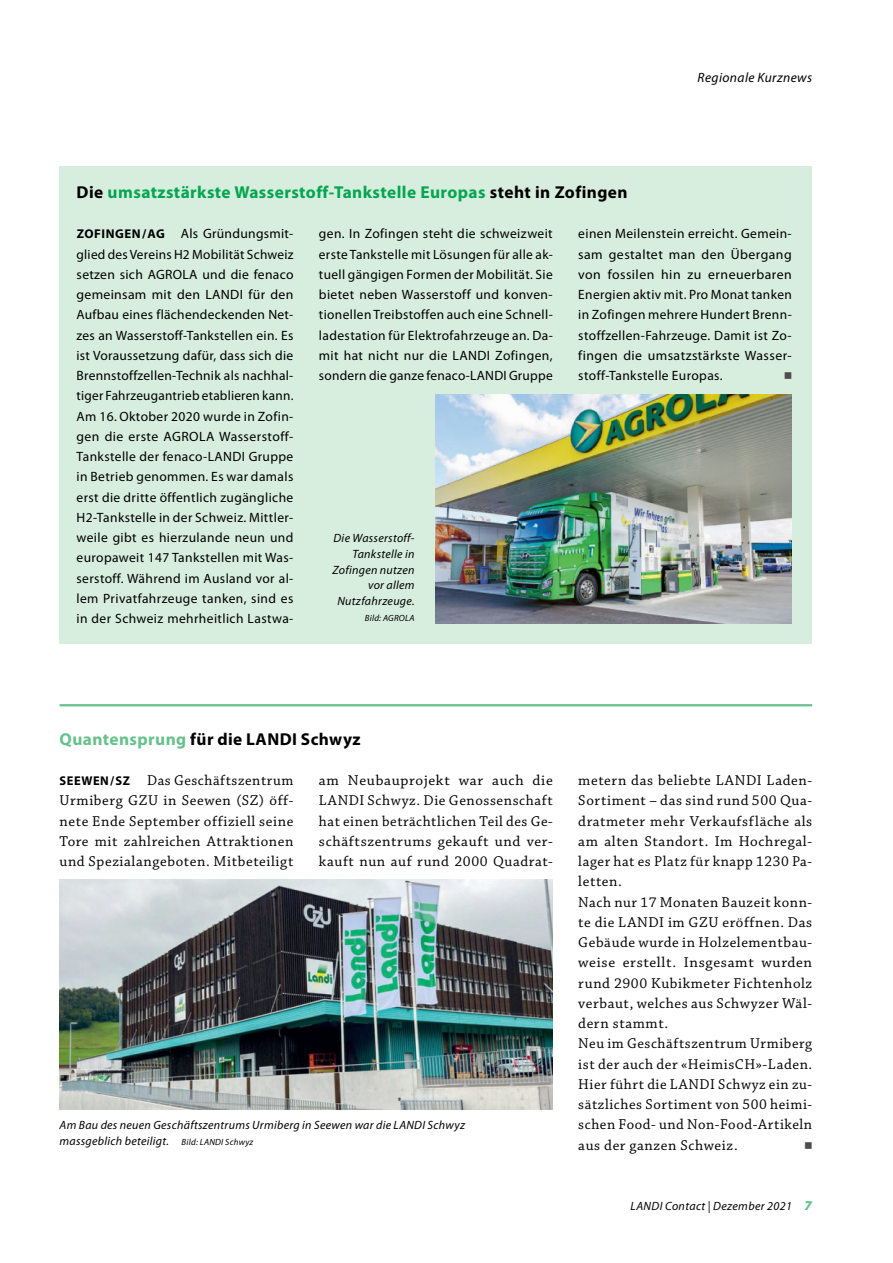
<style>
.page{position:relative;width:893px;height:1263px;background:#fff}
.page>*{position:absolute;margin:0;border:0;box-sizing:border-box;transform-origin:0 0}
.t1{font:700 17.25px "Myriad Pro";letter-spacing:.025em;color:#00a650}
.t2{font:700 17.25px "Myriad Pro";letter-spacing:.025em;color:#000}
.t3{font:15px/20.2px "Chaparral Pro";letter-spacing:.04em;color:#000;text-align:justify}
.t4{font:13.5px/20.2px "Myriad Pro";letter-spacing:.03em;color:#000;text-align:justify}
.t5{font:italic 13.5px "Myriad Pro";letter-spacing:.03em;color:#000}
.t6{font:13.2px "Universal Newswith Comm Pi";color:#4d4d4d}
.t7{font:italic 12px/15.8px "Myriad Pro";letter-spacing:.025em;color:#000;text-align:right}
.t8{font:italic 9px "Myriad Pro";letter-spacing:.025em;color:#000}
.s1{color:#000}
.s2{font-weight:700;font-size:12.75px}
.s3{color:#66c18c}
.s4{font-family:"Myriad Pro";font-weight:700;font-size:12.75px}
.s5{font-size:9px}
.s6{font-weight:900;font-size:13.5px;color:#66c18c}
</style>
<div class="page">
<div style="left:60px;top:166px;width:752px;height:477px;background:#d7eddd"></div>
<img style="left:60px;top:879px;width:493px;height:230px">
<img style="left:436px;top:394px;width:356px;height:229px">
<hr style="left:60px;top:704px;width:752px;height:2px;background:#66c18c">
<p class="t1" style="left:77px;top:182px;width:552px"><span class="s1">Die</span> umsatzstärkste Wasserstoff-Tankstelle Europas <span class="s1">steht in Zofingen</span></p>
<p class="t5" style="left:697px;top:71px;width:116px">Regionale Kurznews</p>
<p class="t4" style="left:77px;top:224px;width:218px"><span class="s2">ZOFINGEN/AG</span> Als Gründungsmit&shy;glied des Vereins H2 Mobilität Schweiz setzen sich AGROLA und die fenaco gemeinsam mit den LANDI für den Aufbau eines flächendeckenden Net&shy;zes an Wasserstoff-Tankstellen ein. Es ist Voraussetzung dafür, dass sich die Brennstoffzellen-Technik als nachhal&shy;tiger Fahrzeugantrieb etablieren kann.<br>Am 16. Oktober 2020 wurde in Zofin&shy;gen die erste AGROLA Wasserstoff-Tankstelle der fenaco-LANDI Gruppe in Betrieb genommen. Es war damals erst die dritte öffentlich zugängliche H2-Tankstelle in der Schweiz. Mittler&shy;weile gibt es hierzulande neun und europaweit 147 Tankstellen mit Was&shy;serstoff. Während im Ausland vor al&shy;lem Privatfahrzeuge tanken, sind es in der Schweiz mehrheitlich Lastwa-</p>
<p class="t4" style="left:319px;top:224px;width:235px">gen. In Zofingen steht die schweizweit erste Tankstelle mit Lösungen für alle ak&shy;tuell gängigen Formen der Mobilität. Sie bietet neben Wasserstoff und konven&shy;tionellen Treibstoffen auch eine Schnell&shy;ladestation für Elektrofahrzeuge an. Da&shy;mit hat nicht nur die LANDI Zofingen, sondern die ganze fenaco-LANDI Gruppe</p>
<p class="t7" style="left:332px;top:530px;width:84px">Die Wasserstoff-<br>Tankstelle in<br>Zofingen nutzen vor allem<br>Nutzfahrzeuge.</p>
<p class="t8" style="left:365px;top:613px;width:51px">Bild: AGROLA</p>
<p class="t4" style="left:578px;top:224px;width:215px">einen Meilenstein erreicht. Gemein&shy;sam gestaltet man den Übergang von fossilen hin zu erneuerbaren Energien aktiv mit. Pro Monat tanken in Zofingen mehrere Hundert Brenn&shy;stoffzellen-Fahrzeuge. Damit ist Zo&shy;fingen die umsatzstärkste Wasser&shy;stoff-Tankstelle Europas.</p>
<p class="t6" style="left:784px;top:370px;width:9px">n</p>
<p class="t2" style="left:60px;top:729px;width:302px"><span class="s3">Quantensprung</span> für die LANDI Schwyz</p>
<p class="t3" style="left:60px;top:771px;width:235px"><span class="s4">SEEWEN/SZ</span> Das Geschäftszentrum Urmiberg GZU in Seewen (SZ) öff&shy;nete Ende September offiziell seine Tore mit zahlreichen Attraktionen und Spezialangeboten. Mitbeteiligt</p>
<p class="t3" style="left:319px;top:771px;width:235px">am Neubauprojekt war auch die LANDI Schwyz. Die Genossenschaft hat einen beträchtlichen Teil des Ge&shy;schäftszentrums gekauft und ver&shy;kauft nun auf rund 2000 Quadrat-</p>
<p class="t7" style="left:60px;top:1118px;width:407px;text-align:left">Am Bau des neuen Geschäftszentrums Urmiberg in Seewen war die LANDI Schwyz massgeblich beteiligt. <span class="s5">Bild: LANDI Schwyz</span></p>
<p class="t3" style="left:578px;top:771px;width:235px;text-align:left">metern das beliebte LANDI Laden-<br>Sortiment – das sind rund 500 Qua&shy;dratmeter mehr Verkaufsfläche als am alten Standort. Im Hochregal&shy;lager hat es Platz für knapp 1230 Pa&shy;letten.<br>Nach nur 17 Monaten Bauzeit konn&shy;te die LANDI im GZU eröffnen. Das<br>Gebäude wurde in Holzelementbau&shy;weise erstellt. Insgesamt wurden rund 2900 Kubikmeter Fichtenholz verbaut, welches aus Schwyzer Wäl&shy;dern stammt.<br>Neu im Geschäftszentrum Urmiberg ist der auch der «HeimisCH»-Laden.<br>Hier führt die LANDI Schwyz ein zu&shy;sätzliches Sortiment von 500 heimi&shy;schen Food- und Non-Food-Artikeln aus der ganzen Schweiz.</p>
<p class="t6" style="left:805px;top:1139px;width:9px">n</p>
<p class="t7" style="left:631px;top:1199px;width:183px">LANDI Contact | Dezember 2021 <span class="s6">7</span></p>
</div>
